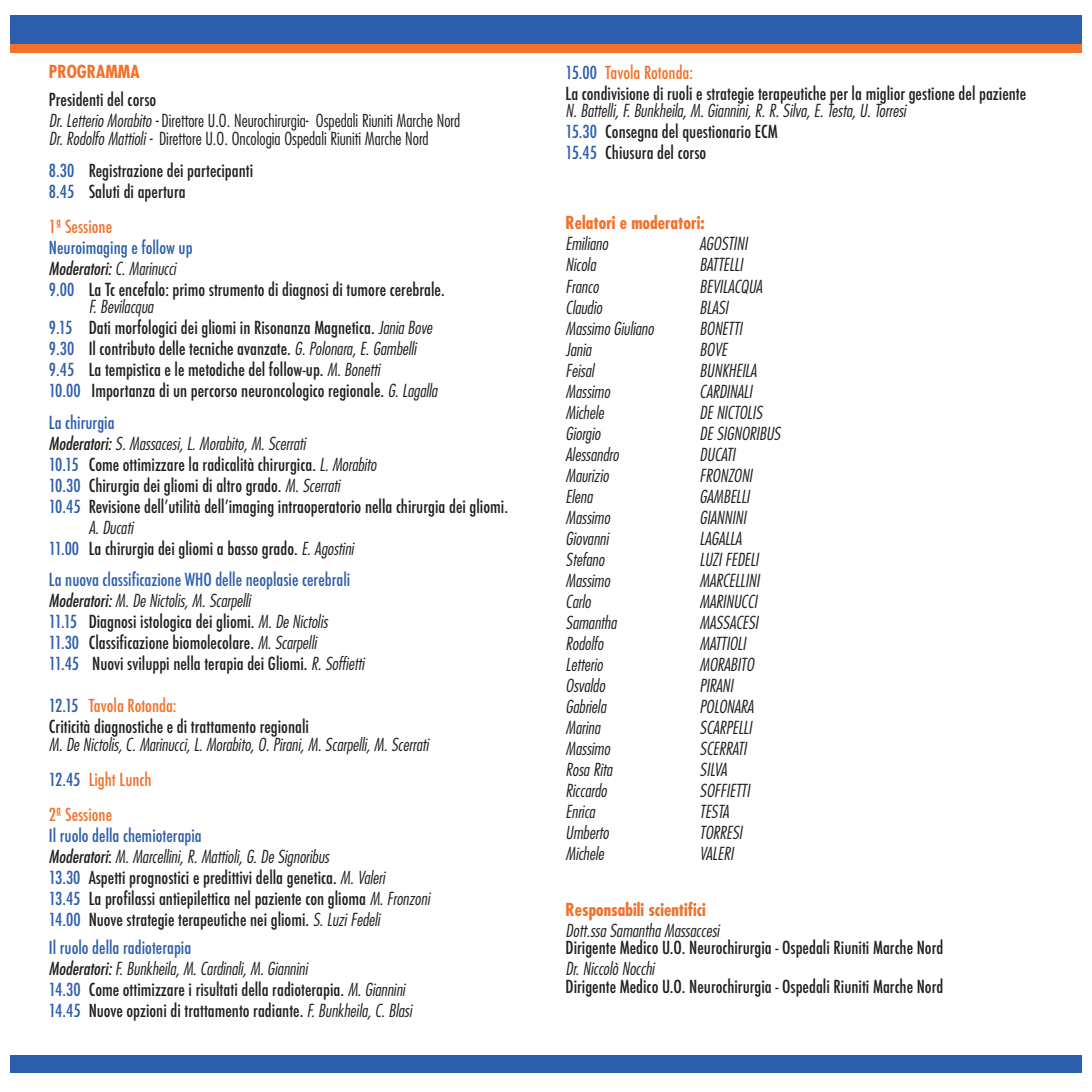
<style>
.page{position:relative;width:1092px;height:1092px;background:#fff}
.page>*{position:absolute;margin:0;border:0;box-sizing:border-box;transform-origin:0 0}
.t1{font:500 condensed 17.5px/21px "Futura";color:#231f20}
.t2{font:italic 300 condensed 17.5px/35px "Futura";color:#231f20}
.t3{font:300 condensed 17.5px/21px "Futura";color:#231f20}
.t4{font:700 condensed 17.5px "Futura";color:#f3712a}
.t5{font:500 condensed 17.5px "Futura";color:#2e5fac}
.s1{font-weight:500}
.s2{font-style:italic}
.s3{font-weight:500;color:#2e5fac}
.s4{color:#2e5fac}
.s5{color:#f3712a}
.s6{font-weight:400;font-style:italic}
.s7{font-weight:300;font-style:italic}
.s8{font-weight:400}
.s9{font-weight:500;font-style:normal;color:#2e5fac}
.s10{font-weight:500;font-style:normal;color:#f3712a}
.s11{font-weight:500;font-style:normal}
</style>
<div class="page">
<div style="left:10px;top:17px;width:1071px;height:36px;background:#f3712a"></div>
<div style="left:10px;top:15px;width:1071px;height:28px;background:#2e5fac"></div>
<div style="left:10px;top:1055px;width:1071px;height:17px;background:#2e5fac"></div>
<p class="t4" style="left:49px;top:64px;width:92px">PROGRAMMA</p>
<p class="t3" style="left:49px;top:91px;width:413px"><span class="s1">Presidenti del corso<br></span><span class="s2">Dr. Letterio Morabito -</span> Direttore U.O. Neurochirurgia- Ospedali Riuniti Marche Nord</p>
<p class="t3" style="left:49px;top:124px;width:381px;line-height:31.5px"><span class="s2">Dr. Rodolfo Mattioli -</span> Direttore U.O. Oncologia Ospedali Riuniti Marche Nord<br><span class="s3">8.30</span> <span class="s1">Registrazione dei partecipanti</span></p>
<p class="t1" style="left:49px;top:174px;width:138px;line-height:35px"><span class="s4">8.45</span> Saluti di apertura<br><span class="s5">1ª Sessione</span></p>
<p class="t1" style="left:49px;top:237px;width:397px"><span class="s4">Neuroimaging e follow up<br></span><span class="s6">Moderatori:</span> <span class="s7">C. Marinucci<br></span><span class="s4">9.00</span> La Tc encefalo: primo strumento di diagnosi di tumore cerebrale.</p>
<p class="t1" style="left:49px;top:296px;width:390px;text-indent:40px"><span class="s7">F. Bevilacqua<br></span><span class="s4">9.15</span> Dati morfologici dei gliomi in Risonanza Magnetica. <span class="s7">Jania Bove </span><span class="s4">9.30</span> Il contributo delle tecniche avanzate. <span class="s7">G. Polonara, E. Gambelli </span><span class="s4">9.45</span> La tempistica e le metodiche del follow-up. <span class="s7">M. Bonetti<br></span><span class="s4">10.00</span> Importanza di un percorso neuroncologico regionale. <span class="s7">G. Lagalla</span></p>
<p class="t5" style="left:49px;top:412px;width:67px">La chirurgia</p>
<p class="t2" style="left:49px;top:427px;width:258px"><span class="s8">Moderatori:</span> S. Massacesi, L. Morabito, M. Scerrati</p>
<p class="t1" style="left:49px;top:454px;width:329px"><span class="s4">10.15</span> Come ottimizzare la radicalità chirurgica. <span class="s7">L. Morabito</span></p>
<p class="t1" style="left:49px;top:475px;width:292px"><span class="s4">10.30</span> Chirurgia dei gliomi di altro grado. <span class="s7">M. Scerrati</span></p>
<p class="t1" style="left:49px;top:496px;width:460px"><span class="s4">10.45</span> Revisione dell’utilità dell’imaging intraoperatorio nella chirurgia dei gliomi.</p>
<p class="t2" style="left:89px;top:511px;width:46px">A. Ducati</p>
<p class="t1" style="left:49px;top:538px;width:306px"><span class="s4">11.00</span> La chirurgia dei gliomi a basso grado. <span class="s7">E. Agostini</span></p>
<p class="t1" style="left:49px;top:569px;width:317px"><span class="s4">La nuova classificazione WHO delle neoplasie cerebrali </span><span class="s6">Moderatori:</span> <span class="s7">M. De Nictolis, M. Scarpelli<br></span><span class="s4">11.15</span> Diagnosi istologica dei gliomi. <span class="s7">M. De Nictolis<br></span><span class="s4">11.30</span> Classificazione biomolecolare. <span class="s7">M. Scarpelli<br></span><span class="s4">11.45</span> Nuovi sviluppi nella terapia dei Gliomi. <span class="s7">R. Soffietti</span></p>
<p class="t1" style="left:49px;top:695px;width:261px"><span class="s4">12.15</span> <span class="s5">Tavola Rotonda:<br></span>Criticità diagnostiche e di trattamento regionali</p>
<p class="t2" style="left:49px;top:728px;width:381px">M. De Nictolis, C. Marinucci, L. Morabito, O. Pirani, M. Scarpelli, M. Scerrati<br><span class="s9">12.45</span> <span class="s10">Light Lunch<br>2ª Sessione</span></p>
<p class="t1" style="left:49px;top:825px;width:382px"><span class="s4">Il ruolo della chemioterapia<br></span><span class="s6">Moderatori</span>: <span class="s7">M. Marcellini, R. Mattioli, G. De Signoribus<br></span><span class="s4">13.30</span> Aspetti prognostici e predittivi della genetica. <span class="s7">M. Valeri<br></span><span class="s4">13.45</span> La profilassi antiepilettica nel paziente con glioma <span class="s7">M. Fronzoni </span><span class="s4">14.00</span> Nuove strategie terapeutiche nei gliomi. <span class="s7">S. Luzi Fedeli</span></p>
<p class="t1" style="left:49px;top:937px;width:364px"><span class="s4">Il ruolo della radioterapia<br></span><span class="s6">Moderatori:</span> <span class="s7">F. Bunkheila, M. Cardinali, M. Giannini<br></span><span class="s4">14.30</span> Come ottimizzare i risultati della radioterapia. <span class="s7">M. Giannini </span><span class="s4">14.45</span> Nuove opzioni di trattamento radiante. <span class="s7">F. Bunkheila, C. Blasi</span></p>
<p class="t1" style="left:565px;top:62px;width:462px"><span class="s4">15.00</span> <span class="s5">Tavola Rotonda:<br></span>La condivisione di ruoli e strategie terapeutiche per la miglior gestione del paziente</p>
<p class="t2" style="left:565px;top:102px;width:342px;line-height:21px">N. Battelli, F. Bunkheila, M. Giannini, R. R. Silva, E. Testa, U. Torresi<br><span class="s9">15.30</span> <span class="s11">Consegna del questionario ECM<br></span><span class="s9">15.45</span> <span class="s11">Chiusura del corso</span></p>
<p class="t4" style="left:565px;top:215px;width:140px">Relatori e moderatori:</p>
<p class="t2" style="left:565px;top:228px;width:44px">Emiliano</p>
<p class="t2" style="left:699px;top:228px;width:49px">AGOSTINI</p>
<p class="t2" style="left:565px;top:249px;width:32px">Nicola</p>
<p class="t2" style="left:699px;top:249px;width:45px">BATTELLI</p>
<p class="t2" style="left:565px;top:270px;width:34px">Franco</p>
<p class="t2" style="left:699px;top:270px;width:64px">BEVILACQUA</p>
<p class="t2" style="left:565px;top:291px;width:38px">Claudio</p>
<p class="t2" style="left:699px;top:291px;width:30px">BLASI</p>
<p class="t2" style="left:565px;top:312px;width:90px">Massimo Giuliano</p>
<p class="t2" style="left:699px;top:312px;width:44px">BONETTI</p>
<p class="t2" style="left:565px;top:333px;width:27px">Jania</p>
<p class="t2" style="left:699px;top:333px;width:29px">BOVE</p>
<p class="t2" style="left:565px;top:354px;width:30px">Feisal</p>
<p class="t2" style="left:699px;top:354px;width:58px">BUNKHEILA</p>
<p class="t2" style="left:565px;top:375px;width:46px">Massimo</p>
<p class="t2" style="left:699px;top:375px;width:54px">CARDINALI</p>
<p class="t2" style="left:565px;top:396px;width:40px">Michele</p>
<p class="t2" style="left:699px;top:396px;width:64px">DE NICTOLIS</p>
<p class="t2" style="left:565px;top:417px;width:36px">Giorgio</p>
<p class="t2" style="left:699px;top:417px;width:82px">DE SIGNORIBUS</p>
<p class="t2" style="left:565px;top:438px;width:55px">Alessandro</p>
<p class="t2" style="left:699px;top:438px;width:37px">DUCATI</p>
<p class="t2" style="left:565px;top:459px;width:45px">Maurizio</p>
<p class="t2" style="left:699px;top:459px;width:54px">FRONZONI</p>
<p class="t2" style="left:565px;top:480px;width:28px">Elena</p>
<p class="t2" style="left:699px;top:480px;width:51px">GAMBELLI</p>
<p class="t2" style="left:565px;top:501px;width:46px">Massimo</p>
<p class="t2" style="left:699px;top:501px;width:48px">GIANNINI</p>
<p class="t2" style="left:565px;top:522px;width:44px">Giovanni</p>
<p class="t2" style="left:699px;top:522px;width:43px">LAGALLA</p>
<p class="t2" style="left:565px;top:543px;width:40px">Stefano</p>
<p class="t2" style="left:699px;top:543px;width:61px">LUZI FEDELI</p>
<p class="t2" style="left:565px;top:564px;width:46px">Massimo</p>
<p class="t2" style="left:699px;top:564px;width:61px">MARCELLINI</p>
<p class="t2" style="left:565px;top:585px;width:27px">Carlo</p>
<p class="t2" style="left:699px;top:585px;width:59px">MARINUCCI</p>
<p class="t2" style="left:565px;top:606px;width:53px">Samantha</p>
<p class="t2" style="left:699px;top:606px;width:60px">MASSACESI</p>
<p class="t2" style="left:565px;top:627px;width:39px">Rodolfo</p>
<p class="t2" style="left:699px;top:627px;width:48px">MATTIOLI</p>
<p class="t2" style="left:565px;top:648px;width:39px">Letterio</p>
<p class="t2" style="left:699px;top:648px;width:56px">MORABITO</p>
<p class="t2" style="left:565px;top:669px;width:41px">Osvaldo</p>
<p class="t2" style="left:699px;top:669px;width:35px">PIRANI</p>
<p class="t2" style="left:565px;top:690px;width:42px">Gabriela</p>
<p class="t2" style="left:699px;top:690px;width:56px">POLONARA</p>
<p class="t2" style="left:565px;top:711px;width:36px">Marina</p>
<p class="t2" style="left:699px;top:711px;width:54px">SCARPELLI</p>
<p class="t2" style="left:565px;top:732px;width:46px">Massimo</p>
<p class="t2" style="left:699px;top:732px;width:48px">SCERRATI</p>
<p class="t2" style="left:565px;top:753px;width:48px">Rosa Rita</p>
<p class="t2" style="left:699px;top:753px;width:29px">SILVA</p>
<p class="t2" style="left:565px;top:774px;width:43px">Riccardo</p>
<p class="t2" style="left:699px;top:774px;width:52px">SOFFIETTI</p>
<p class="t2" style="left:565px;top:795px;width:31px">Enrica</p>
<p class="t2" style="left:699px;top:795px;width:31px">TESTA</p>
<p class="t2" style="left:565px;top:816px;width:45px">Umberto</p>
<p class="t2" style="left:699px;top:816px;width:44px">TORRESI</p>
<p class="t2" style="left:565px;top:837px;width:40px">Michele</p>
<p class="t2" style="left:699px;top:837px;width:35px">VALERI</p>
<p class="t4" style="left:565px;top:901px;width:142px">Responsabili scientifici</p>
<p class="t2" style="left:565px;top:914px;width:155px">Dott.ssa Samantha Massaccesi</p>
<p class="t1" style="left:565px;top:937px;width:379px">Dirigente Medico U.O. Neurochirurgia - Ospedali Riuniti Marche Nord</p>
<p class="t2" style="left:565px;top:952px;width:90px">Dr. Niccolò Nocchi</p>
<p class="t1" style="left:565px;top:976px;width:379px">Dirigente Medico U.O. Neurochirurgia - Ospedali Riuniti Marche Nord</p>
</div>
